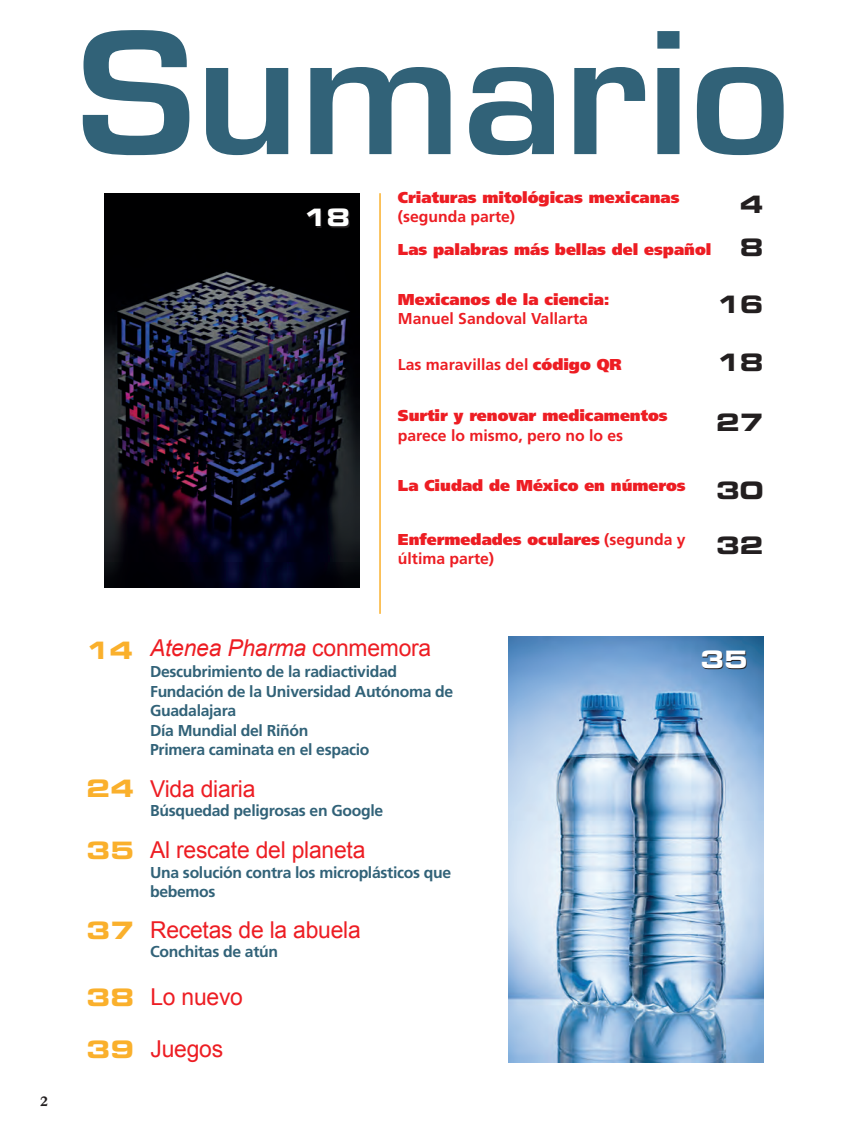
<style>
.page{position:relative;width:846px;height:1148px;background:#fff}
.page>*{position:absolute;margin:0;border:0;box-sizing:border-box;transform-origin:0 0}
.t1{font:24px "Eurostile LT Std Bold Ex 2";color:#231f20}
.t2{font:24px "Eurostile LT Std Bold Ex 2";color:#fff}
.t3{font:23.25px "Arial";letter-spacing:-.01em;color:#ed1d23}
.t4{font:italic 23.25px "Arial";letter-spacing:-.01em;color:#ed1d23}
.t5{font:700 15.75px/19.5px "Frutiger LT Std";letter-spacing:-.02em;color:#316278}
.t6{font:900 15.75px "Frutiger LT Std";color:#ed1d23}
.t7{font:700 15.75px/19.5px "Frutiger LT Std";color:#ed1d23}
.t8{font:500 13.5px "Concorde BE";color:#231f20}
.s1{font-family:"Eurostile LT Std Bold Ex 2";font-weight:400;font-size:24px;color:#231f20}
.s2{font-weight:900}
.s3{font-family:"Eurostile LT Std Bold Ex 2";font-style:normal;font-size:24px;color:#fab02c}
.s4{font-style:normal}
.s5{font-family:"Eurostile LT Std Bold Ex 2";font-size:24px;color:#fab02c}
</style>
<div class="page">
<img style="left:104px;top:193px;width:255px;height:394px">
<svg style="left:83px;top:30px;width:700px;height:126px"></svg>
<hr style="left:379px;top:193px;width:2px;height:421px;background:#fab02c">
<img style="left:508px;top:636px;width:255px;height:426px">
<p class="t8" style="left:40px;top:1093px;width:9px">2</p>
<h1 class="t2" style="left:303px;top:200px;width:49px">18</h1>
<p class="t6" style="left:398px;top:187px;width:283px">Criaturas mitológicas mexicanas</p>
<p class="t7" style="left:398px;top:207px;width:119px">(segunda parte)</p>
<h1 class="t1" style="left:739px;top:188px;width:25px">4</h1>
<p class="t6" style="left:398px;top:239px;width:367px">Las palabras más bellas del español <span class="s1">8</span></p>
<p class="t6" style="left:398px;top:289px;width:213px">Mexicanos de la ciencia:</p>
<p class="t7" style="left:398px;top:309px;width:191px">Manuel Sandoval Vallarta</p>
<h1 class="t1" style="left:716px;top:288px;width:49px">16</h1>
<p class="t7" style="left:398px;top:355px;width:225px">Las maravillas del <span class="s2">código QR</span></p>
<h1 class="t1" style="left:716px;top:345px;width:49px">18</h1>
<p class="t6" style="left:398px;top:406px;width:271px">Surtir y renovar medicamentos</p>
<p class="t7" style="left:398px;top:425px;width:227px">parece lo mismo, pero no lo es</p>
<h1 class="t1" style="left:716px;top:405px;width:49px">27</h1>
<p class="t6" style="left:398px;top:475px;width:289px">La Ciudad de México en números</p>
<h1 class="t1" style="left:716px;top:473px;width:49px">30</h1>
<p class="t7" style="left:398px;top:530px;width:289px"><span class="s2">Enfermedades oculares</span> (segunda y última parte)</p>
<h1 class="t1" style="left:716px;top:528px;width:49px">32</h1>
<h2 class="t4" style="left:86px;top:632px;width:347px"><span class="s3">14</span> Atenea Pharma <span class="s4">conmemora</span></h2>
<p class="t5" style="left:150px;top:662px;width:305px">Descubrimiento de la radiactividad<br>Fundación de la Universidad Autónoma de<br>Guadalajara<br>Día Mundial del Riñón<br>Primera caminata en el espacio</p>
<h2 class="t3" style="left:87px;top:773px;width:170px"><span class="s5">24</span> Vida diaria</h2>
<p class="t5" style="left:150px;top:801px;width:234px">Búsquedad peligrosas en Google</p>
<h2 class="t3" style="left:87px;top:835px;width:280px"><span class="s5">35</span> Al rescate del planeta</h2>
<p class="t5" style="left:150px;top:862px;width:302px">Una solución contra los microplásticos que bebemos</p>
<h2 class="t3" style="left:87px;top:914px;width:275px"><span class="s5">37</span> Recetas de la abuela</h2>
<p class="t5" style="left:150px;top:942px;width:129px">Conchitas de atún</p>
<h2 class="t3" style="left:87px;top:982px;width:158px"><span class="s5">38</span> Lo nuevo</h2>
<h2 class="t3" style="left:87px;top:1033px;width:138px"><span class="s5">39</span> Juegos</h2>
<h1 class="t2" style="left:700px;top:642px;width:49px">35</h1>
</div>
